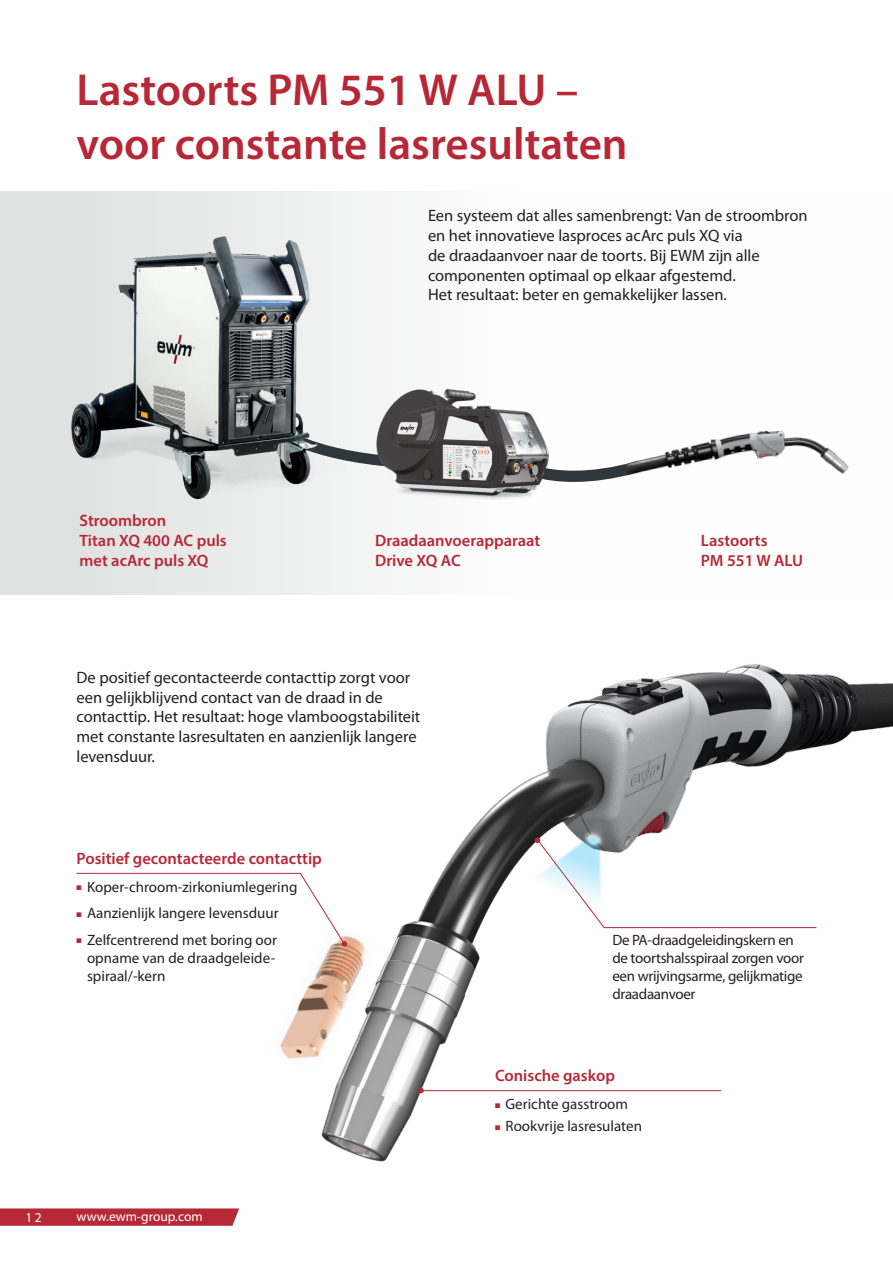
<style>
.page{position:relative;width:893px;height:1263px;background:#fff}
.page>*{position:absolute;margin:0;border:0;box-sizing:border-box;transform-origin:0 0}
.t1{font:600 45px/54px "Myriad Pro";color:#b72837}
.t2{font:16.5px/19.8px "Myriad Pro";letter-spacing:-.005em;color:#231f20}
.t3{font:600 16.5px/19.8px "Myriad Pro";color:#b72837}
.t4{font:15px/18px "Myriad Pro";color:#231f20;text-align:justify}
.t5{font:15px/18px "Myriad Pro";letter-spacing:-.02em;color:#231f20}
.t6{font:13.5px "Myriad Pro";color:#fff}
.s1{color:#b72837}
</style>
<div class="page">
<div style="left:0;top:191px;width:893px;height:404px;background:linear-gradient(to right,#e2e3e3,#fff)"></div>
<svg style="left:356px;top:419px;width:17px;height:55px"></svg>
<svg style="left:549px;top:445px;width:74px;height:48px"></svg>
<img style="left:373px;top:386px;width:176px;height:129px">
<img style="left:259px;top:664px;width:634px;height:498px">
<img style="left:623px;top:419px;width:234px;height:83px">
<img style="left:38px;top:236px;width:318px;height:287px">
<img style="left:268px;top:922px;width:110px;height:151px">
<svg style="left:407px;top:1088px;width:17px;height:5px"></svg>
<svg style="left:502px;top:827px;width:315px;height:124px"></svg>
<svg style="left:76px;top:873px;width:271px;height:73px"></svg>
<svg style="left:0;top:1208px;width:239px;height:18px;background:#ba3241"></svg>
<h1 class="t1" style="left:77px;top:61px;width:553px">Lastoorts PM 551 W ALU – voor constante lasresultaten</h1>
<p class="t3" style="left:80px;top:510px;width:149px">Stroombron<br>Titan XQ 400 AC puls met acArc puls XQ</p>
<p class="t2" style="left:428px;top:205px;width:381px">Een systeem dat alles samenbrengt: Van de stroombron en het innovatieve lasproces acArc puls XQ via<br>de draadaanvoer naar de toorts. Bij EWM zijn alle componenten optimaal op elkaar afgestemd.<br>Het resultaat: beter en gemakkelijker lassen.</p>
<p class="t3" style="left:375px;top:530px;width:167px">Draadaanvoerapparaat<br>Drive XQ AC</p>
<p class="t3" style="left:701px;top:530px;width:104px">Lastoorts<br>PM 551 W ALU</p>
<p class="t2" style="left:77px;top:667px;width:345px">De positief gecontacteerde contacttip zorgt voor een gelijkblijvend contact van de draad in de contacttip. Het resultaat: hoge vlamboogstabiliteit met constante lasresultaten en aanzienlijk langere levensduur.</p>
<p class="t3" style="left:77px;top:848px;width:247px">Positief gecontacteerde contacttip</p>
<p class="t4" style="left:77px;top:877px;width:222px"><span class="s1">■</span> Koper-chroom-zirkoniumlegering</p>
<p class="t4" style="left:77px;top:904px;width:204px"><span class="s1">■</span> Aanzienlijk langere levensduur</p>
<p class="t4" style="left:87px;top:930px;width:191px;text-indent:-10px"><span class="s1">■</span> Zelfcentrerend met boring oor opname van de draadgeleide&shy;spiraal/-kern</p>
<p class="t5" style="left:612px;top:931px;width:193px">De PA-draadgeleidingskern en de toortshalsspiraal zorgen voor een wrijvingsarme, gelijkmatige draadaanvoer</p>
<p class="t6" style="left:26px;top:1208px;width:18px">12</p>
<p class="t6" style="left:77px;top:1208px;width:128px">www.ewm-group.com</p>
<p class="t3" style="left:495px;top:1065px;width:122px">Conische gaskop</p>
<p class="t4" style="left:495px;top:1095px;width:134px"><span class="s1">■</span> Gerichte gasstroom</p>
<p class="t4" style="left:495px;top:1117px;width:148px"><span class="s1">■</span> Rookvrije lasresulaten</p>
</div>
